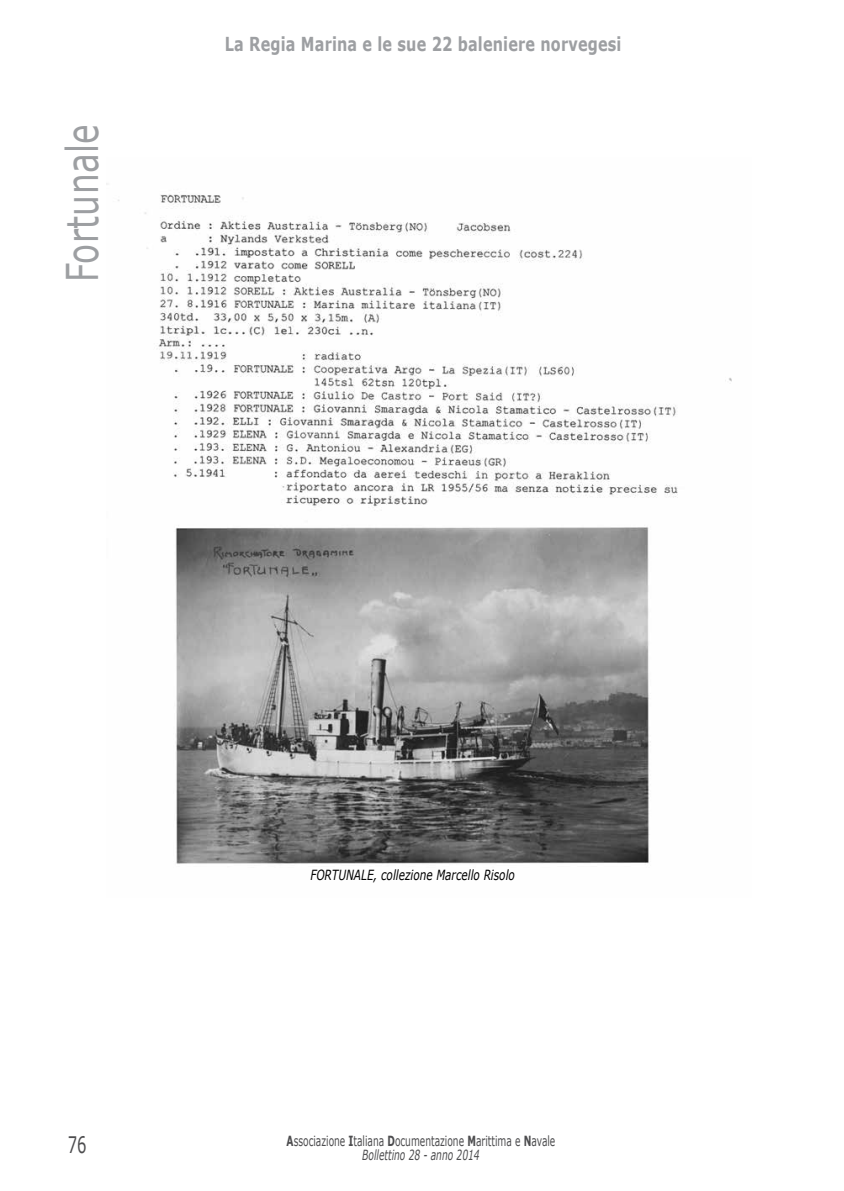
<style>
.page{position:relative;width:844px;height:1191px;background:#fff}
.page>*{position:absolute;margin:0;border:0;box-sizing:border-box;transform-origin:0 0}
.t1{font:43.75px "Verdana";letter-spacing:.015em;color:#9d9fa2;scale:.75 1}
.t2{font:22.75px "Verdana";color:#4d4d4f;scale:.65 1}
.t3{font:700 19.25px "Verdana";letter-spacing:.015em;color:#9d9fa2;scale:.75 1}
.t4{font:14px/14px "Verdana";color:#4d4d4f;text-align:center;scale:.65 1}
.t5{font:italic 14px "Verdana";color:#000;scale:.75 1}
.s1{font-weight:700}
.s2{font-style:italic}
</style>
<div class="page">
<img style="left:106px;top:183px;width:626px;height:681px">
<h1 class="t1" style="left:54px;top:282px;width:212px;rotate:-90deg">Fortunale</h1>
<h3 class="t3" style="left:225px;top:32px;width:530px">La Regia Marina e le sue 22 baleniere norvegesi</h3>
<p class="t5" style="left:310px;top:866px;width:274px">FORTUNALE, collezione Marcello Risolo</p>
<h2 class="t2" style="left:68px;top:1130px;width:30px">76</h2>
<p class="t4" style="left:286px;top:1133px;width:415px"><span class="s1">A</span>ssociazione <span class="s1">I</span>taliana <span class="s1">D</span>ocumentazione <span class="s1">M</span>arittima e <span class="s1">N</span>avale<br><span class="s2">Bollettino 28 - anno 2014</span></p>
</div>
